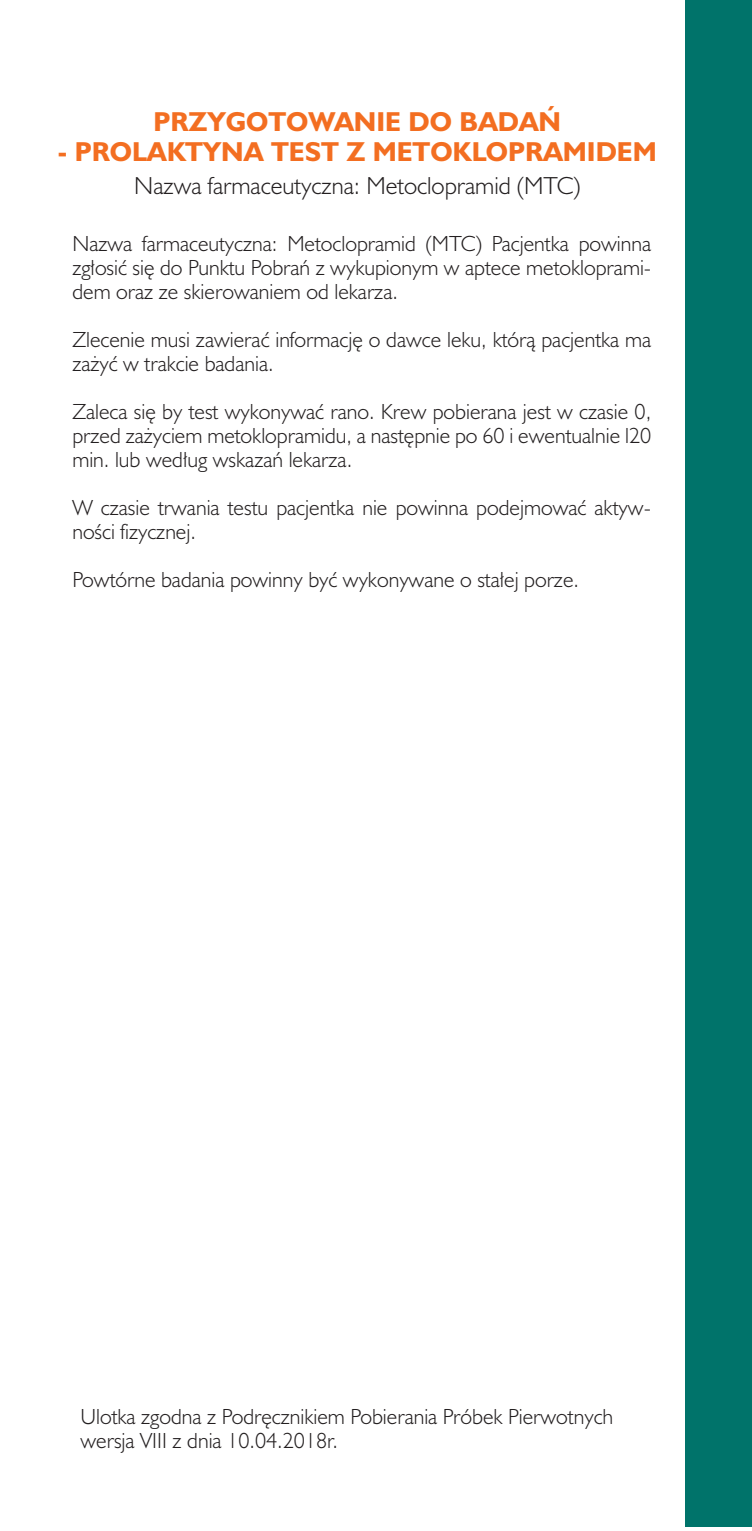
<style>
.page{position:relative;width:752px;height:1531px;background:#fff}
.page>*{position:absolute;margin:0;border:0;box-sizing:border-box;transform-origin:0 0}
.t1{font:700 25px "Humanst 521 PL";color:#f36e21}
.t2{font:300 22.5px "Humanst 521 Lt PL";color:#231f20}
.t3{font:300 20px/24px "Humanst 521 Lt PL";color:#231f20}
</style>
<div class="page">
<div style="left:685px;top:0;width:66px;height:1526px;background:#00736a"></div>
<p class="t1" style="left:153px;top:105px;width:409px">PRZYGOTOWANIE DO BADAŃ</p>
<p class="t1" style="left:58px;top:135px;width:600px">- PROLAKTYNA TEST Z METOKLOPRAMIDEM</p>
<p class="t2" style="left:134px;top:170px;width:447px">Nazwa farmaceutyczna: Metoclopramid (MTC)</p>
<p class="t3" style="left:72px;top:231px;width:580px;text-align:justify">Nazwa farmaceutyczna: Metoclopramid (MTC) Pacjentka powinna zgłosić się do Punktu Pobrań z wykupionym w aptece metokloprami&shy;dem oraz ze skierowaniem od lekarza.</p>
<p class="t3" style="left:72px;top:327px;width:580px">Zlecenie musi zawierać informację o dawce leku, którą pacjentka ma zażyć w trakcie badania.</p>
<p class="t3" style="left:72px;top:399px;width:580px;text-align:justify">Zaleca się by test wykonywać rano. Krew pobierana jest w czasie 0, przed zażyciem metoklopramidu, a następnie po 60 i ewentualnie l20 min. lub według wskazań lekarza.</p>
<p class="t3" style="left:72px;top:495px;width:580px">W czasie trwania testu pacjentka nie powinna podejmować aktyw&shy;ności fizycznej.</p>
<p class="t3" style="left:72px;top:567px;width:508px">Powtórne badania powinny być wykonywane o stałej porze.</p>
<p class="t3" style="left:80px;top:1404px;width:534px">Ulotka zgodna z Podręcznikiem Pobierania Próbek Pierwotnych wersja VIII z dnia 10.04.2018r.</p>
</div>
